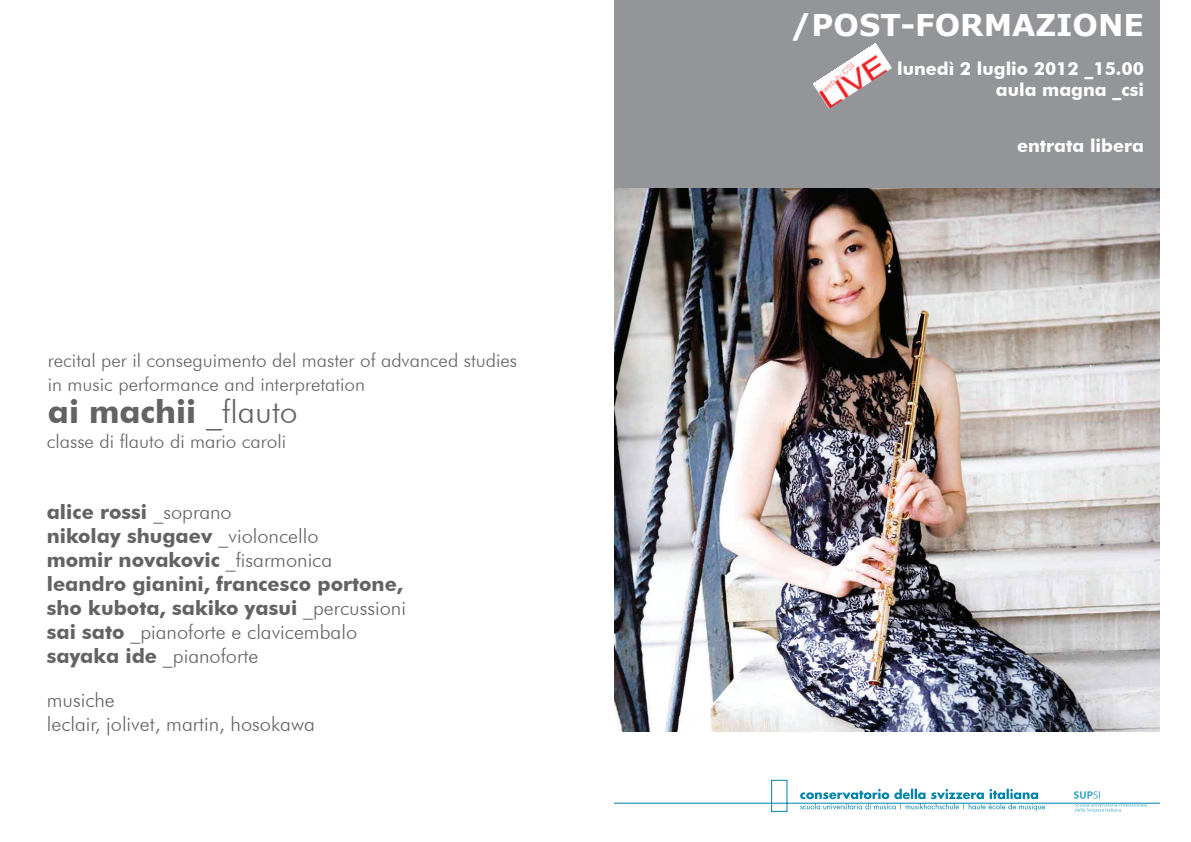
<style>
.page{position:relative;width:1191px;height:842px;background:#fff}
.page>*{position:absolute;margin:0;border:0;box-sizing:border-box;transform-origin:0 0}
.t1{font:700 32px "Futura BT";color:#636366}
.t2{font:700 30px "Verdana";color:#fff}
.t3{font:700 20px/24px "Futura BT";color:#636366}
.t4{font:300 20px/24px "Futura BT";color:#636366}
.t5{font:300 19px/24px "Futura BT";color:#636366}
.t6{font:700 18px/21.6px "Futura BT";color:#fff;text-align:right}
.s1{font-weight:300}
</style>
<div class="page">
<div style="left:614px;top:0;width:545px;height:189px;background:#939598"></div>
<svg style="left:614px;top:780px;width:545px;height:32px"></svg>
<img style="left:813px;top:43px;width:79px;height:66px">
<img style="left:614px;top:189px;width:545px;height:542px">
<p class="t5" style="left:48px;top:348px;width:471px">recital per il conseguimento del master of advanced studies in music performance and interpretation</p>
<p class="t5" style="left:47px;top:429px;width:241px">classe di flauto di mario caroli</p>
<h1 class="t1" style="left:48px;top:392px;width:251px">ai machii <span class="s1">_flauto</span></h1>
<p class="t3" style="left:47px;top:500px;width:361px">alice rossi <span class="s1">_soprano<br></span>nikolay shugaev <span class="s1">_violoncello<br></span>momir novakovic <span class="s1">_fisarmonica </span>leandro gianini, francesco portone, sho kubota, sakiko yasui <span class="s1">_percussioni </span>sai sato <span class="s1">_pianoforte e clavicembalo </span>sayaka ide <span class="s1">_pianoforte</span></p>
<p class="t4" style="left:47px;top:688px;width:269px">musiche<br>leclair, jolivet, martin, hosokawa</p>
<h2 class="t2" style="left:791px;top:6px;width:355px">/POST-FORMAZIONE</h2>
<p class="t6" style="left:897px;top:57px;width:248px">lunedì 2 luglio 2012 _15.00 aula magna _csi</p>
<p class="t6" style="left:1017px;top:135px;width:128px">entrata libera</p>
</div>
